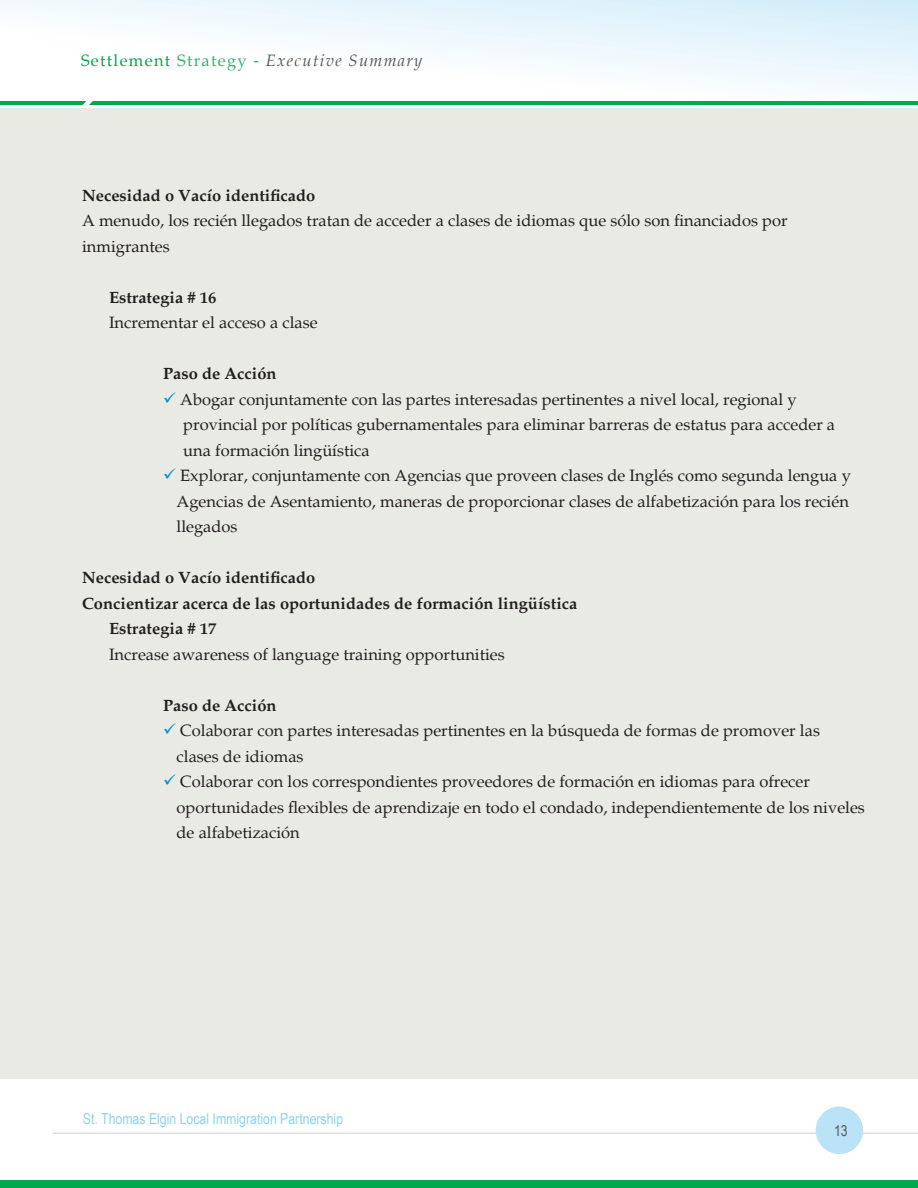
<style>
.page{position:relative;width:918px;height:1188px;background:#fff}
.page>*{position:absolute;margin:0;border:0;box-sizing:border-box;transform-origin:0 0}
.t1{font:16.5px/25.5px "Palatino";color:#231f20}
.t2{font:700 16.5px "Palatino";color:#231f20}
.t3{font:italic 16.5px "Palatino";letter-spacing:.08em;color:#57585a}
.t4{font:15px "Arial Narrow";color:#89d3f4}
.t5{font:15px "Arial Narrow";color:#57585a}
.s1{font-style:normal;color:#00a94d}
.s2{font-style:normal;color:#31b569}
.s3{color:#0093d0}
</style>
<div class="page">
<hr style="left:53px;top:1132px;width:865px;height:2px;background:#dcdddf">
<div style="left:816px;top:1107px;width:47px;height:47px;background:#bae3f8;border-radius:50%"></div>
<svg style="left:0;top:0;width:918px;height:97px"></svg>
<div style="left:0;top:1180px;width:918px;height:8px;background:#00a94d"></div>
<hr style="left:0;top:101px;width:918px;height:4px;background:#00a94d">
<svg style="left:73px;top:76px;width:41px;height:29px"></svg>
<div style="left:0;top:108px;width:918px;height:970px;background:#eaeae4"></div>
<p class="t3" style="left:81px;top:50px;width:343px"><span class="s1">Settlement</span> <span class="s2">Strategy -</span> Executive Summary</p>
<p class="t2" style="left:82px;top:185px;width:235px">Necesidad o Vacío identificado</p>
<p class="t1" style="left:82px;top:208px;width:707px">A menudo, los recién llegados tratan de acceder a clases de idiomas que sólo son financiados por inmigrantes</p>
<p class="t2" style="left:109px;top:287px;width:109px">Estrategia # 16</p>
<p class="t1" style="left:109px;top:310px;width:210px">Incrementar el acceso a clase</p>
<p class="t2" style="left:163px;top:364px;width:115px">Paso de Acción</p>
<p class="t1" style="left:163px;top:387px;width:635px"><span class="s3">✓</span> Abogar conjuntamente con las partes interesadas pertinentes a nivel local, regional y</p>
<p class="t1" style="left:183px;top:412px;width:653px">provincial por políticas gubernamentales para eliminar barreras de estatus para acceder a una formación lingüística</p>
<p class="t1" style="left:163px;top:463px;width:689px"><span class="s3">✓</span> Explorar, conjuntamente con Agencias que proveen clases de Inglés como segunda lengua y</p>
<p class="t1" style="left:177px;top:489px;width:674px">Agencias de Asentamiento, maneras de proporcionar clases de alfabetización para los recién llegados</p>
<p class="t2" style="left:82px;top:568px;width:235px">Necesidad o Vacío identificado</p>
<p class="t2" style="left:82px;top:593px;width:497px">Concientizar acerca de las oportunidades de formación lingüística</p>
<p class="t2" style="left:109px;top:619px;width:109px">Estrategia # 17</p>
<p class="t1" style="left:109px;top:642px;width:397px">Increase awareness of language training opportunities</p>
<p class="t2" style="left:163px;top:695px;width:115px">Paso de Acción</p>
<p class="t1" style="left:163px;top:718px;width:658px"><span class="s3">✓</span> Colaborar con partes interesadas pertinentes en la búsqueda de formas de promover las</p>
<p class="t1" style="left:177px;top:744px;width:129px">clases de idiomas</p>
<p class="t1" style="left:163px;top:769px;width:648px"><span class="s3">✓</span> Colaborar con los correspondientes proveedores de formación en idiomas para ofrecer</p>
<p class="t1" style="left:177px;top:795px;width:690px">oportunidades flexibles de aprendizaje en todo el condado, independientemente de los niveles de alfabetización</p>
<p class="t4" style="left:83px;top:1108px;width:262px">St. Thomas Elgin Local Immigration Partnership</p>
<p class="t5" style="left:834px;top:1119px;width:15px">13</p>
</div>
